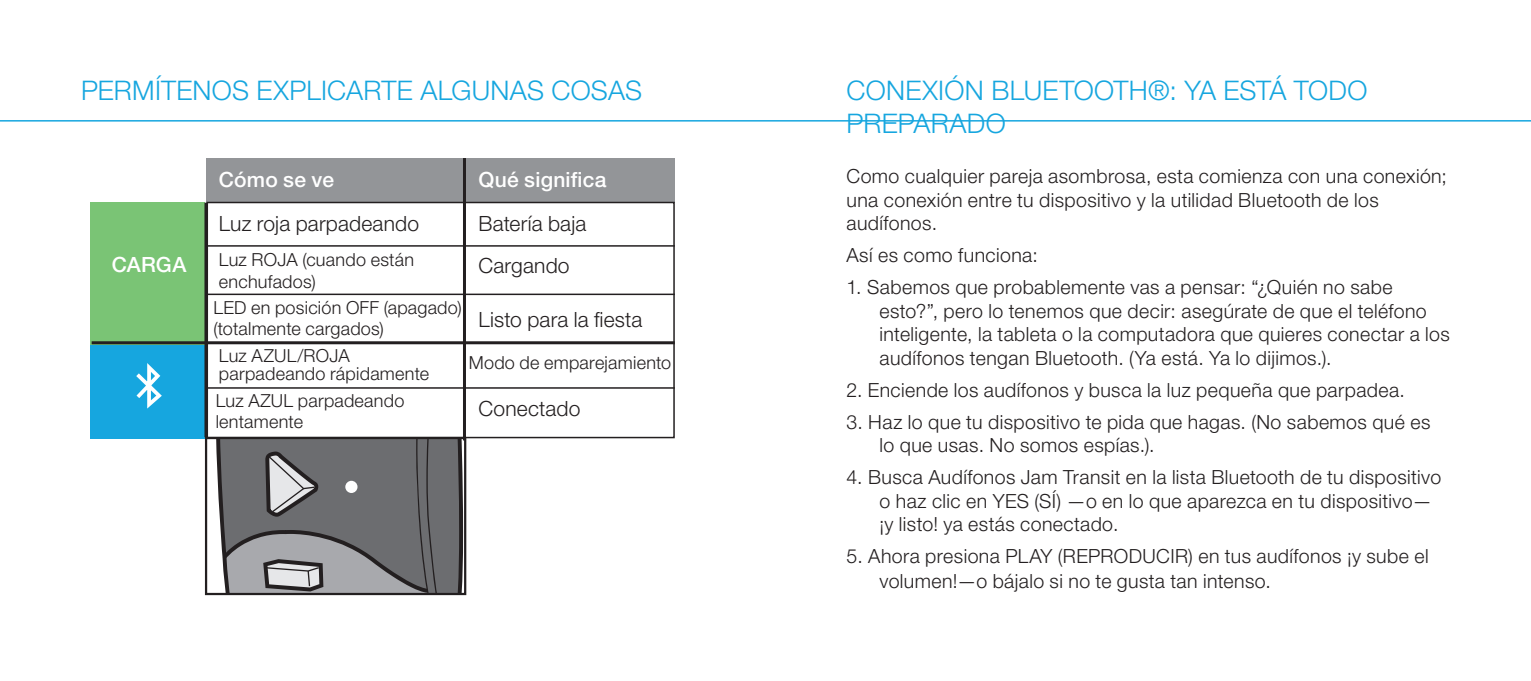
<style>
.page{position:relative;width:1531px;height:681px;background:#fff}
.page>*{position:absolute;margin:0;border:0;box-sizing:border-box;transform-origin:0 0}
.t1{font:300 27px/32.4px "Helvetica Neue LT Std";letter-spacing:.01em;color:#16a6df}
.t2{font:300 21px "Helvetica Neue LT Std";letter-spacing:.01em;color:#231f20}
.t3{font:500 21px "Helvetica Neue LT Std";letter-spacing:.01em;color:#fff}
.t4{font:300 19.5px/23.4px "Helvetica Neue LT Std";letter-spacing:.02em;color:#231f20}
.t5{font:300 18px/21.6px "Helvetica Neue LT Std";letter-spacing:.015em;color:#231f20}
</style>
<div class="page">
<div style="left:207px;top:158px;width:468px;height:44px;background:#939598"></div>
<div style="left:91px;top:342px;width:114px;height:96px;background:#16a6df"></div>
<div style="left:91px;top:202px;width:114px;height:142px;background:#7ac475"></div>
<div style="left:207px;top:202px;width:468px;height:236px;border:2px solid #231f20"></div>
<hr style="left:92px;top:341px;width:583px;height:3px;background:#231f20">
<hr style="left:204px;top:203px;width:3px;height:234px;background:#231f20">
<hr style="left:463px;top:158px;width:3px;height:282px;background:#231f20">
<hr style="left:206px;top:245px;width:469px;height:1px;background:#231f20">
<hr style="left:206px;top:387px;width:469px;height:1px;background:#231f20">
<hr style="left:206px;top:293px;width:469px;height:2px;background:#231f20">
<svg style="left:136px;top:363px;width:26px;height:45px"></svg>
<div style="left:205px;top:436px;width:261px;height:159px;border:2px solid #231f20"></div>
<svg style="left:216px;top:438px;width:249px;height:155px;background:#79797c"></svg>
<div style="left:345px;top:480px;width:12px;height:13px;background:#fff;border-radius:50%"></div>
<hr style="left:0;top:120px;width:1531px;height:1px;background:#16a6df">
<p class="t1" style="left:81px;top:74px;width:563px">PERMÍTENOS EXPLICARTE ALGUNAS COSAS</p>
<p class="t3" style="left:112px;top:252px;width:76px">CARGA</p>
<p class="t3" style="left:219px;top:166px;width:117px">Cómo se ve</p>
<p class="t2" style="left:219px;top:210px;width:202px">Luz roja parpadeando</p>
<p class="t3" style="left:478px;top:166px;width:129px">Qué significa</p>
<p class="t2" style="left:478px;top:210px;width:109px">Batería baja</p>
<p class="t5" style="left:219px;top:248px;width:197px">Luz ROJA (cuando están enchufados)</p>
<p class="t2" style="left:478px;top:253px;width:93px">Cargando</p>
<p class="t5" style="left:213px;top:296px;width:250px">LED en posición OFF (apagado) (totalmente cargados)</p>
<p class="t2" style="left:478px;top:306px;width:165px">Listo para la fiesta</p>
<p class="t5" style="left:219px;top:346px;width:212px;line-height:18px">Luz AZUL/ROJA parpadeando rápidamente</p>
<p class="t5" style="left:469px;top:352px;width:204px">Modo de emparejamiento</p>
<p class="t5" style="left:216px;top:389px;width:190px">Luz AZUL parpadeando lentamente</p>
<p class="t2" style="left:478px;top:396px;width:103px">Conectado</p>
<p class="t1" style="left:846px;top:74px;width:522px">CONEXIÓN BLUETOOTH®: YA ESTÁ TODO<br>PREPARADO</p>
<p class="t4" style="left:846px;top:164px;width:602px">Como cualquier pareja asombrosa, esta comienza con una conexión; una conexión entre tu dispositivo y la utilidad Bluetooth de los audífonos.</p>
<p class="t4" style="left:846px;top:243px;width:193px">Así es como funciona:</p>
<p class="t4" style="left:879px;top:275px;width:572px;text-indent:-33px">1. Sabemos que probablemente vas a pensar: “¿Quién no sabe esto?”, pero lo tenemos que decir: asegúrate de que el teléfono inteligente, la tableta o la computadora que quieres conectar a los audífonos tengan Bluetooth. (Ya está. Ya lo dijimos.).</p>
<p class="t4" style="left:846px;top:377px;width:560px">2. Enciende los audífonos y busca la luz pequeña que parpadea.</p>
<p class="t4" style="left:879px;top:409px;width:552px;text-indent:-33px">3. Haz lo que tu dispositivo te pida que hagas. (No sabemos qué es lo que usas. No somos espías.).</p>
<p class="t4" style="left:879px;top:465px;width:563px;text-indent:-33px">4. Busca Audífonos Jam Transit en la lista Bluetooth de tu dispositivo o haz clic en YES (SÍ) —o en lo que aparezca en tu dispositivo— ¡y listo! ya estás conectado.</p>
<p class="t4" style="left:879px;top:543px;width:551px;line-height:25.2px;text-indent:-33px">5. Ahora presiona PLAY (REPRODUCIR) en tus audífonos ¡y sube el volumen!—o bájalo si no te gusta tan intenso.</p>
</div>
